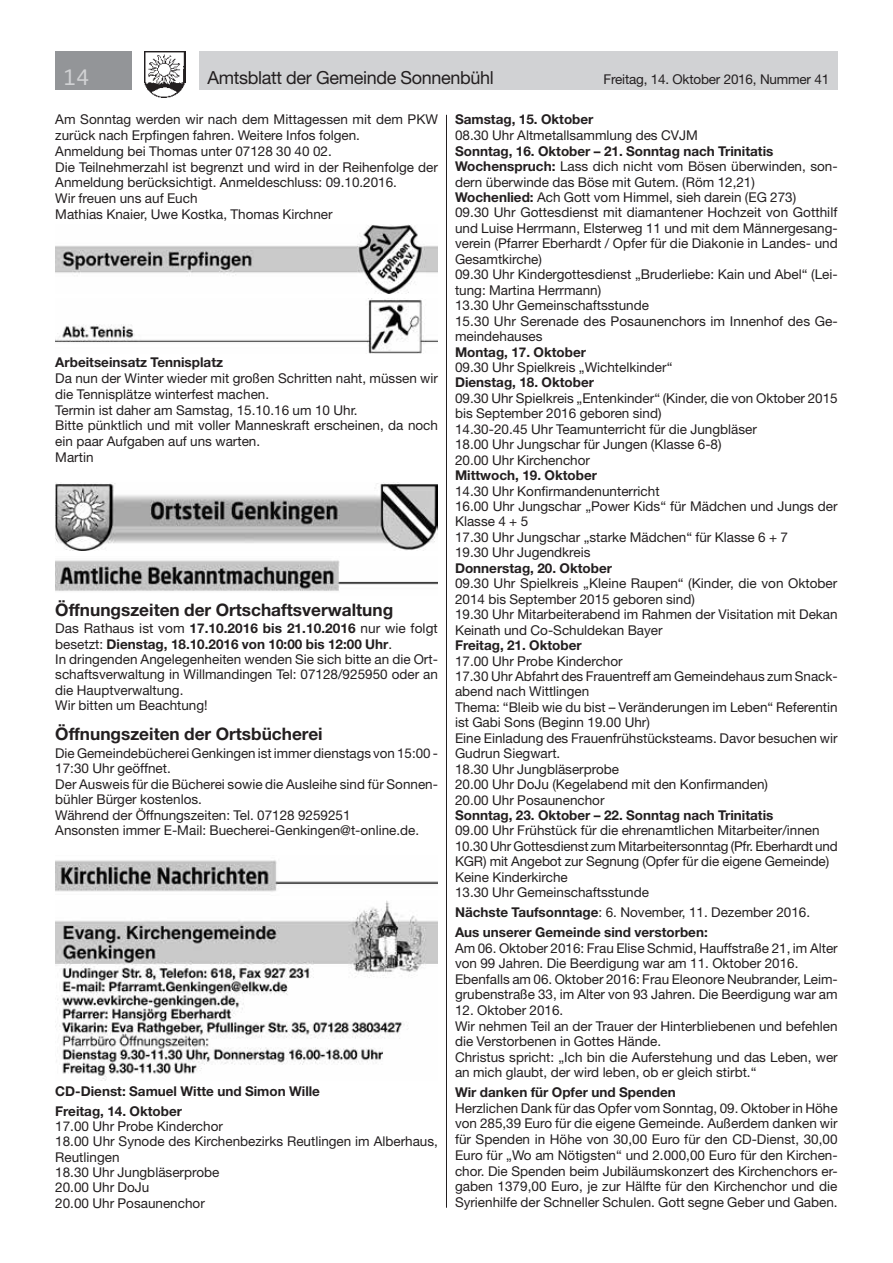
<style>
.page{position:relative;width:893px;height:1263px;background:#fff}
.page>*{position:absolute;margin:0;border:0;box-sizing:border-box;transform-origin:0 0}
.t1{font:21px "Neo Sans Std";color:#d1d2d4}
.t2{font:18px "Helvetica Neue LT Std";letter-spacing:-.02em;color:#231f20}
.t3{font:700 17.25px "Helvetica Neue LT Std";color:#231f20}
.t4{font:13.5px/15.5px "Helvetica Neue LT Std";color:#231f20}
.t5{font:700 13.5px/19.5px "Helvetica Neue LT Std";color:#231f20}
.s1{font-weight:700}
.s2{font-weight:400}
</style>
<div class="page">
<div style="left:199px;top:51px;width:639px;height:38px;background:#d1d2d4"></div>
<div style="left:55px;top:51px;width:77px;height:38px;background:#939598"></div>
<img style="left:145px;top:51px;width:41px;height:47px">
<img style="left:55px;top:224px;width:383px;height:69px">
<img style="left:55px;top:299px;width:383px;height:55px">
<img style="left:55px;top:483px;width:383px;height:68px">
<img style="left:55px;top:560px;width:383px;height:31px">
<img style="left:55px;top:860px;width:383px;height:32px">
<img style="left:55px;top:901px;width:383px;height:180px">
<hr style="left:446px;top:115px;width:1px;height:1093px;background:#231f20">
<h1 class="t1" style="left:64px;top:64px;width:27px">14</h1>
<h2 class="t2" style="left:207px;top:67px;width:288px">Amtsblatt der Gemeinde Sonnenbühl</h2>
<p class="t4" style="left:604px;top:71px;width:227px">Freitag, 14. Oktober 2016, Nummer 41</p>
<p class="t4" style="left:55px;top:112px;width:384px">Am Sonntag werden wir nach dem Mittagessen mit dem PKW zurück nach Erpfingen fahren. Weitere Infos folgen.<br>Anmeldung bei Thomas unter 07128 30 40 02.<br>Die Teilnehmerzahl ist begrenzt und wird in der Reihenfolge der Anmeldung berücksichtigt. Anmeldeschluss: 09.10.2016.<br>Wir freuen uns auf Euch<br>Mathias Knaier, Uwe Kostka, Thomas Kirchner</p>
<p class="t5" style="left:455px;top:110px;width:140px">Samstag, 15. Oktober</p>
<p class="t4" style="left:455px;top:127px;width:244px">08.30 Uhr Altmetallsammlung des CVJM</p>
<p class="t4" style="left:455px;top:143px;width:384px"><span class="s1">Sonntag, 16. Oktober – 21. Sonntag nach Trinitatis Wochenspruch:</span> Lass dich nicht vom Bösen überwinden, son&shy;dern überwinde das Böse mit Gutem. (Röm 12,21)<br><span class="s1">Wochenlied:</span> Ach Gott vom Himmel, sieh darein (EG 273)<br>09.30 Uhr Gottesdienst mit diamantener Hochzeit von Gotthilf und Luise Herrmann, Elsterweg 11 und mit dem Männergesang&shy;verein (Pfarrer Eberhardt / Opfer für die Diakonie in Landes- und Gesamtkirche)<br>09.30 Uhr Kindergottesdienst „Bruderliebe: Kain und Abel“ (Lei&shy;tung: Martina Herrmann)<br>13.30 Uhr Gemeinschaftsstunde<br>15.30 Uhr Serenade des Posaunenchors im Innenhof des Ge&shy;meindehauses</p>
<p class="t5" style="left:455px;top:342px;width:133px">Montag, 17. Oktober</p>
<p class="t4" style="left:455px;top:359px;width:219px">09.30 Uhr Spielkreis „Wichtelkinder“</p>
<p class="t5" style="left:455px;top:373px;width:141px">Dienstag, 18. Oktober</p>
<p class="t4" style="left:455px;top:390px;width:384px">09.30 Uhr Spielkreis „Entenkinder“ (Kinder, die von Oktober 2015 bis September 2016 geboren sind)<br>14.30-20.45 Uhr Teamunterricht für die Jungbläser<br>18.00 Uhr Jungschar für Jungen (Klasse 6-8)<br>20.00 Uhr Kirchenchor</p>
<p class="t5" style="left:455px;top:465px;width:143px">Mittwoch, 19. Oktober</p>
<p class="t4" style="left:455px;top:483px;width:384px">14.30 Uhr Konfirmandenunterricht<br>16.00 Uhr Jungschar „Power Kids“ für Mädchen und Jungs der Klasse 4 + 5<br>17.30 Uhr Jungschar „starke Mädchen“ für Klasse 6 + 7<br>19.30 Uhr Jugendkreis</p>
<p class="t5" style="left:455px;top:558px;width:159px">Donnerstag, 20. Oktober</p>
<p class="t4" style="left:455px;top:576px;width:384px">09.30 Uhr Spielkreis „Kleine Raupen“ (Kinder, die von Oktober 2014 bis September 2015 geboren sind)<br>19.30 Uhr Mitarbeiterabend im Rahmen der Visitation mit Dekan Keinath und Co-Schuldekan Bayer</p>
<p class="t5" style="left:455px;top:635px;width:128px">Freitag, 21. Oktober</p>
<p class="t4" style="left:455px;top:653px;width:384px">17.00 Uhr Probe Kinderchor<br>17.30 Uhr Abfahrt des Frauentreff am Gemeindehaus zum Snack&shy;abend nach Wittlingen<br>Thema: “Bleib wie du bist – Veränderungen im Leben“ Referentin ist Gabi Sons (Beginn 19.00 Uhr)<br>Eine Einladung des Frauenfrühstücksteams. Davor besuchen wir Gudrun Siegwart.<br>18.30 Uhr Jungbläserprobe<br>20.00 Uhr DoJu (Kegelabend mit den Konfirmanden)<br>20.00 Uhr Posaunenchor</p>
<p class="t5" style="left:455px;top:805px;width:320px">Sonntag, 23. Oktober – 22. Sonntag nach Trinitatis</p>
<p class="t4" style="left:455px;top:823px;width:384px">09.00 Uhr Frühstück für die ehrenamtlichen Mitarbeiter/innen 10.30 Uhr Gottesdienst zum Mitarbeitersonntag (Pfr. Eberhardt und KGR) mit Angebot zur Segnung (Opfer für die eigene Gemeinde)<br>Keine Kinderkirche<br>13.30 Uhr Gemeinschaftsstunde</p>
<p class="t5" style="left:455px;top:902px;width:357px">Nächste Taufsonntage<span class="s2">: 6. November, 11. Dezember 2016.<br></span>Aus unserer Gemeinde sind verstorben:</p>
<p class="t4" style="left:455px;top:940px;width:384px">Am 06. Oktober 2016: Frau Elise Schmid, Hauffstraße 21, im Alter von 99 Jahren. Die Beerdigung war am 11. Oktober 2016.<br>Ebenfalls am 06. Oktober 2016: Frau Eleonore Neubrander, Leim&shy;grubenstraße 33, im Alter von 93 Jahren. Die Beerdigung war am</p>
<p class="t4" style="left:455px;top:1002px;width:384px">12. Oktober 2016.<br>Wir nehmen Teil an der Trauer der Hinterbliebenen und befehlen die Verstorbenen in Gottes Hände.<br>Christus spricht: „Ich bin die Auferstehung und das Leben, wer an mich glaubt, der wird leben, ob er gleich stirbt.“</p>
<p class="t5" style="left:455px;top:1082px;width:222px">Wir danken für Opfer und Spenden</p>
<p class="t4" style="left:455px;top:1100px;width:384px;text-align:justify">Herzlichen Dank für das Opfer vom Sonntag, 09. Oktober in Höhe von 285,39 Euro für die eigene Gemeinde. Außerdem danken wir für Spenden in Höhe von 30,00 Euro für den CD-Dienst, 30,00<br>Euro für „Wo am Nötigsten“ und 2.000,00 Euro für den Kirchen&shy;chor. Die Spenden beim Jubiläumskonzert des Kirchenchors er&shy;gaben 1379,00 Euro, je zur Hälfte für den Kirchenchor und die Syrienhilfe der Schneller Schulen. Gott segne Geber und Gaben.</p>
<p class="t5" style="left:55px;top:352px;width:169px">Arbeitseinsatz Tennisplatz</p>
<p class="t4" style="left:55px;top:370px;width:384px">Da nun der Winter wieder mit großen Schritten naht, müssen wir die Tennisplätze winterfest machen.<br>Termin ist daher am Samstag, 15.10.16 um 10 Uhr.<br>Bitte pünktlich und mit voller Manneskraft erscheinen, da noch ein paar Aufgaben auf uns warten.<br>Martin</p>
<p class="t3" style="left:55px;top:599px;width:339px">Öffnungszeiten der Ortschaftsverwaltung</p>
<p class="t4" style="left:55px;top:620px;width:384px">Das Rathaus ist vom <span class="s1">17.10.2016 bis 21.10.2016</span> nur wie folgt besetzt: <span class="s1">Dienstag, 18.10.2016 von 10:00 bis 12:00 Uhr</span>.<br>In dringenden Angelegenheiten wenden Sie sich bitte an die Ort&shy;schaftsverwaltung in Willmandingen Tel: 07128/925950 oder an die Hauptverwaltung.<br>Wir bitten um Beachtung!</p>
<p class="t3" style="left:55px;top:723px;width:269px">Öffnungszeiten der Ortsbücherei</p>
<p class="t4" style="left:55px;top:745px;width:384px">Die Gemeindebücherei Genkingen ist immer dienstags von 15:00 - 17:30 Uhr geöffnet.<br>Der Ausweis für die Bücherei sowie die Ausleihe sind für Sonnen&shy;bühler Bürger kostenlos.<br>Während der Öffnungszeiten: Tel. 07128 9259251<br>Ansonsten immer E-Mail: Buecherei-Genkingen@t-online.de.</p>
<p class="t5" style="left:55px;top:1081px;width:266px">CD-Dienst: Samuel Witte und Simon Wille<br>Freitag, 14. Oktober</p>
<p class="t4" style="left:55px;top:1118px;width:384px">17.00 Uhr Probe Kinderchor<br>18.00 Uhr Synode des Kirchenbezirks Reutlingen im Alberhaus,<br>Reutlingen<br>18.30 Uhr Jungbläserprobe<br>20.00 Uhr DoJu<br>20.00 Uhr Posaunenchor</p>
</div>
